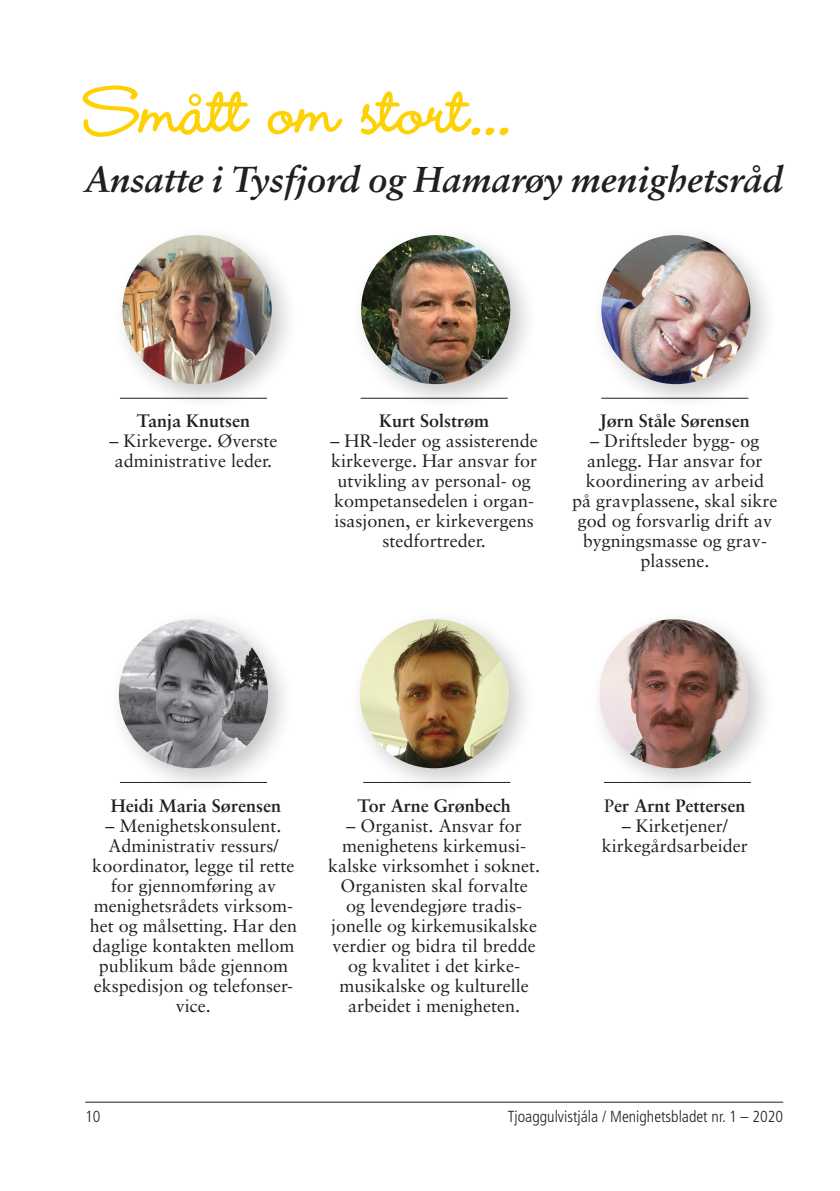
<style>
.page{position:relative;width:840px;height:1191px;background:#fff}
.page>*{position:absolute;margin:0;border:0;box-sizing:border-box;transform-origin:0 0}
.t1{font:700 86px "Wendy LP";color:#fed105}
.t2{font:italic 700 36px "Sabon";color:#231f20}
.t3{font:18px/20px "Sabon";color:#231f20;text-align:center}
.t4{font:700 18px "Sabon";color:#231f20}
.t5{font:300 condensed 16px "Frutiger";color:#231f20}
.s1{font-weight:400}
</style>
<div class="page">
<hr style="left:85px;top:1101px;width:697px;height:1px;background:#231f20">
<div style="left:111px;top:224px;width:188px;height:188px;background:#231f20;opacity:.25"></div>
<img style="left:122px;top:235px;width:149px;height:149px;border-radius:74px">
<div style="left:108px;top:608px;width:188px;height:188px;background:#231f20;opacity:.25"></div>
<img style="left:119px;top:619px;width:149px;height:149px;border-radius:74px">
<div style="left:350px;top:224px;width:188px;height:188px;background:#231f20;opacity:.25"></div>
<img style="left:361px;top:235px;width:149px;height:149px;border-radius:74px">
<div style="left:348px;top:608px;width:188px;height:188px;background:#231f20;opacity:.25"></div>
<img style="left:359px;top:619px;width:149px;height:149px;border-radius:74px">
<div style="left:590px;top:224px;width:188px;height:188px;background:#231f20;opacity:.25"></div>
<img style="left:601px;top:235px;width:149px;height:149px;border-radius:74px">
<div style="left:588px;top:608px;width:187px;height:188px;background:#231f20;opacity:.25"></div>
<img style="left:599px;top:619px;width:149px;height:149px">
<hr style="left:120px;top:398px;width:147px;height:1px;background:#231f20">
<hr style="left:360px;top:398px;width:147px;height:1px;background:#231f20">
<hr style="left:601px;top:398px;width:147px;height:1px;background:#231f20">
<hr style="left:120px;top:782px;width:147px;height:1px;background:#231f20">
<hr style="left:363px;top:782px;width:147px;height:1px;background:#231f20">
<hr style="left:603px;top:782px;width:147px;height:1px;background:#231f20">
<h1 class="t1" style="left:85px;top:59px;width:427px">Smått om stort...</h1>
<h2 class="t2" style="left:85px;top:158px;width:699px">Ansatte i Tysfjord og Hamarøy menighetsråd</h2>
<p class="t4" style="left:137px;top:409px;width:115px">Tanja Knutsen</p>
<p class="t3" style="left:109px;top:430px;width:169px">– Kirkeverge. Øverste administrative leder.</p>
<p class="t4" style="left:379px;top:409px;width:112px">Kurt Solstrøm</p>
<p class="t3" style="left:330px;top:430px;width:209px">– HR-leder og assisterende kirkeverge. Har ansvar for utvikling av personal- og kompetansedelen i organ&shy;isasjonen, er kirkevergens stedfortreder.</p>
<p class="t4" style="left:599px;top:409px;width:152px">Jørn Ståle Sørensen</p>
<p class="t3" style="left:572px;top:430px;width:207px">– Driftsleder bygg- og anlegg. Har ansvar for koordinering av arbeid<br>på gravplassene, skal sikre god og forsvarlig drift av bygningsmasse og grav&shy;plassene.</p>
<p class="t4" style="left:111px;top:794px;width:172px">Heidi Maria Sørensen</p>
<p class="t3" style="left:90px;top:815px;width:209px">– Menighetskonsulent.<br>Administrativ ressurs/ koordinator, legge til rette for gjennomføring av menighetsrådets virksom&shy;het og målsetting. Har den daglige kontakten mellom publikum både gjennom ekspedisjon og telefonser&shy;vice.</p>
<p class="t4" style="left:357px;top:794px;width:155px">Tor Arne Grønbech</p>
<p class="t3" style="left:328px;top:815px;width:214px">– Organist. Ansvar for menighetens kirkemusi&shy;kalske virksomhet i soknet.<br>Organisten skal forvalte<br>og levendegjøre tradis&shy;jonelle og kirkemusikalske verdier og bidra til bredde og kvalitet i det kirke&shy;musikalske og kulturelle arbeidet i menigheten.</p>
<p class="t4" style="left:604px;top:794px;width:142px"><span class="s1">P</span>er Arnt Pettersen</p>
<p class="t3" style="left:601px;top:815px;width:148px">– Kirketjener/ kirkegårdsarbeider</p>
<p class="t5" style="left:85px;top:1107px;width:17px">10</p>
<p class="t5" style="left:507px;top:1107px;width:277px">Tjoaggulvistjála / Menighetsbladet nr. 1 – 2020</p>
</div>
